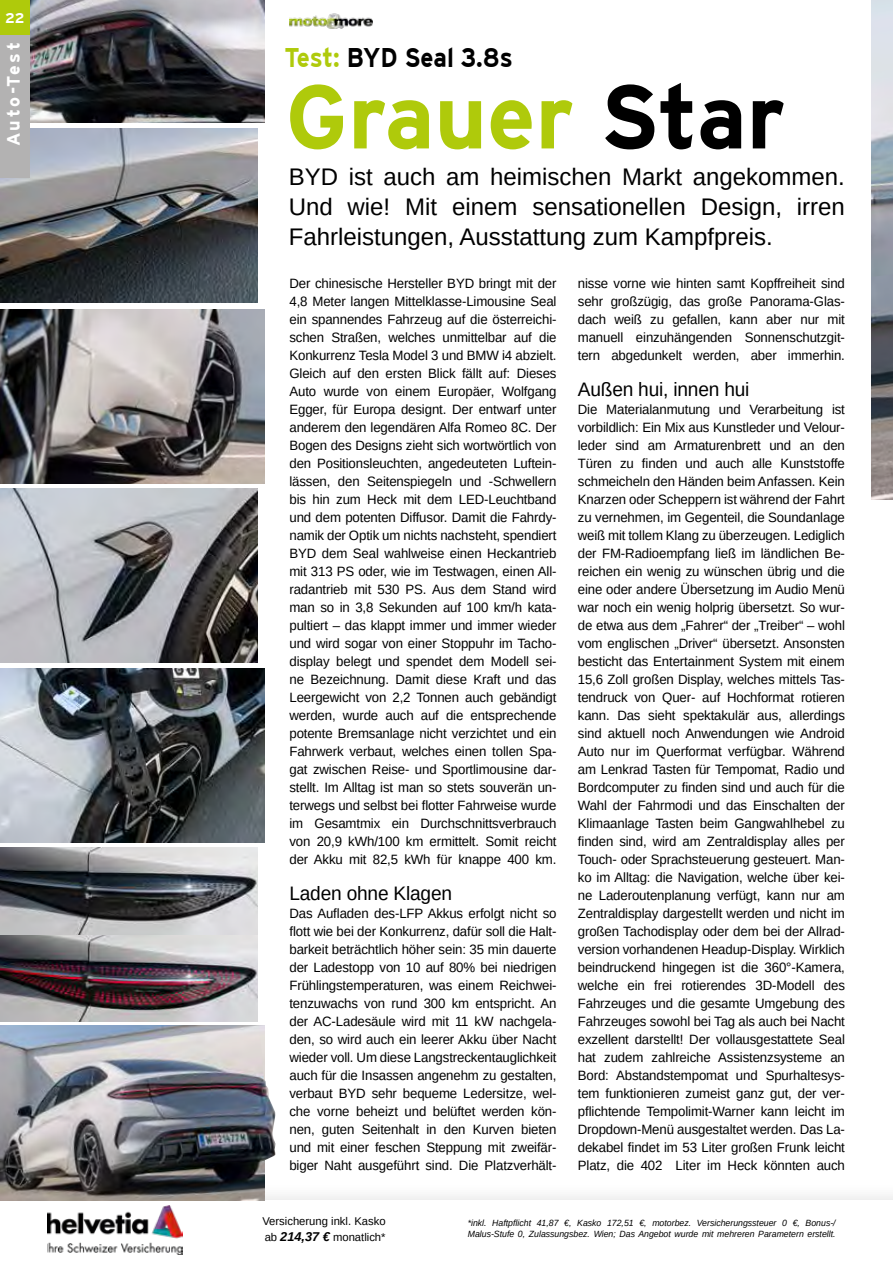
<style>
.page{position:relative;width:893px;height:1263px;background:#fff}
.page>*{position:absolute;margin:0;border:0;box-sizing:border-box;transform-origin:0 0}
.t1{font:700 90px "Interstate";color:#afca0b}
.t2{font:700 27px "Interstate";letter-spacing:-.01em;color:#000;scale:.9 1}
.t3{font:24px/30px "Liberation Sans";color:#000}
.t4{font:19.5px "Liberation Sans";letter-spacing:-.01em;color:#000}
.t5{font:700 18px "Interstate";letter-spacing:.135em;color:#fff}
.t6{font:700 14.25px "Interstate";color:#fff}
.t7{font:13.5px/18px "Liberation Sans";letter-spacing:-.01em;color:#000;text-align:justify}
.t8{font:11.25px/16.5px "Liberation Sans";color:#000}
.t9{font:italic 9px/10.8px "Liberation Sans";color:#000}
.s1{color:#afca0b}
.s2{color:#000}
.s3{font-weight:700;font-style:italic;font-size:12.75px}
</style>
<div class="page">
<img style="left:0;top:128px;width:258px;height:174px">
<img style="left:30px;top:0;width:235px;height:122px">
<div style="left:0;top:1182px;width:893px;height:81px;background:#fafafa"></div>
<div style="left:0;top:1200px;width:893px;height:63px;background:#fff"></div>
<img style="left:872px;top:0;width:21px;height:500px">
<div style="left:0;top:0;width:30px;height:178px;background:#b3b2b2"></div>
<div style="left:0;top:0;width:30px;height:34px;background:#afca0b"></div>
<img style="left:47px;top:1205px;width:135px;height:49px">
<img style="left:0;top:1026px;width:265px;height:174px">
<img style="left:0;top:847px;width:258px;height:174px">
<img style="left:0;top:489px;width:258px;height:174px">
<img style="left:0;top:668px;width:265px;height:174px">
<img style="left:0;top:309px;width:265px;height:174px">
<img style="left:211px;top:1077px;width:65px;height:85px">
<img style="left:289px;top:13px;width:83px;height:16px">
<p class="t6" style="left:5px;top:10px;width:21px">22</p>
<h3 class="t5" style="left:3px;top:146px;width:105px;rotate:-90deg">Auto-Test</h3>
<h2 class="t2" style="left:284px;top:43px;width:255px"><span class="s1">Test:</span> BYD Seal 3.8s</h2>
<h1 class="t1" style="left:285px;top:67px;width:501px">Grauer <span class="s2">Star</span></h1>
<h3 class="t3" style="left:289px;top:162px;width:558px">BYD ist auch am heimischen Markt angekommen.<br>Und wie! Mit einem sensationellen Design, irren<br>Fahrleistungen, Ausstattung zum Kampfpreis.</h3>
<p class="t7" style="left:289px;top:274px;width:269px;text-align:left">Der chinesische Hersteller BYD bringt mit der 4,8 Meter langen Mittelklasse-Limousine Seal ein spannendes Fahrzeug auf die österreichi&shy;schen Straßen, welches unmittelbar auf die Konkurrenz Tesla Model 3 und BMW i4 abzielt.<br>Gleich auf den ersten Blick fällt auf: Dieses Auto wurde von einem Europäer, Wolfgang Egger, für Europa designt. Der entwarf unter anderem den legendären Alfa Romeo 8C. Der Bogen des Designs zieht sich wortwörtlich von den Positionsleuchten, angedeuteten Luftein&shy;lässen, den Seitenspiegeln und -Schwellern bis hin zum Heck mit dem LED-Leuchtband und dem potenten Diffusor. Damit die Fahrdy&shy;namik der Optik um nichts nachsteht, spendiert BYD dem Seal wahlweise einen Heckantrieb mit 313 PS oder, wie im Testwagen, einen All&shy;radantrieb mit 530 PS. Aus dem Stand wird man so in 3,8 Sekunden auf 100 km/h kata&shy;pultiert – das klappt immer und immer wieder und wird sogar von einer Stoppuhr im Tacho&shy;display belegt und spendet dem Modell sei&shy;ne Bezeichnung. Damit diese Kraft und das Leergewicht von 2,2 Tonnen auch gebändigt werden, wurde auch auf die entsprechende potente Bremsanlage nicht verzichtet und ein Fahrwerk verbaut, welches einen tollen Spa&shy;gat zwischen Reise- und Sportlimousine dar&shy;stellt. Im Alltag ist man so stets souverän un&shy;terwegs und selbst bei flotter Fahrweise wurde im Gesamtmix ein Durchschnittsverbrauch von 20,9 kWh/100 km ermittelt. Somit reicht der Akku mit 82,5 kWh für knappe 400 km.</p>
<h3 class="t4" style="left:289px;top:881px;width:164px">Laden ohne Klagen</h3>
<p class="t7" style="left:289px;top:904px;width:269px">Das Aufladen des-LFP Akkus erfolgt nicht so flott wie bei der Konkurrenz, dafür soll die Halt&shy;barkeit beträchtlich höher sein: 35 min dauerte der Ladestopp von 10 auf 80% bei niedrigen Frühlingstemperaturen, was einem Reichwei&shy;tenzuwachs von rund 300 km entspricht. An der AC-Ladesäule wird mit 11 kW nachgela&shy;den, so wird auch ein leerer Akku über Nacht wieder voll. Um diese Langstreckentauglichkeit auch für die Insassen angenehm zu gestalten, verbaut BYD sehr bequeme Ledersitze, wel&shy;che vorne beheizt und belüftet werden kön&shy;nen, guten Seitenhalt in den Kurven bieten und mit einer feschen Steppung mit zweifär&shy;biger Naht ausgeführt sind. Die Platzverhält-</p>
<p class="t7" style="left:578px;top:274px;width:269px">nisse vorne wie hinten samt Kopffreiheit sind sehr großzügig, das große Panorama-Glas&shy;dach weiß zu gefallen, kann aber nur mit manuell einzuhängenden Sonnenschutzgit&shy;tern abgedunkelt werden, aber immerhin.</p>
<h3 class="t4" style="left:578px;top:377px;width:173px">Außen hui, innen hui</h3>
<p class="t7" style="left:578px;top:400px;width:269px">Die Materialanmutung und Verarbeitung ist vorbildlich: Ein Mix aus Kunstleder und Velour&shy;leder sind am Armaturenbrett und an den Türen zu finden und auch alle Kunststoffe schmeicheln den Händen beim Anfassen. Kein Knarzen oder Scheppern ist während der Fahrt zu vernehmen, im Gegenteil, die Soundanlage weiß mit tollem Klang zu überzeugen. Lediglich der FM-Radioempfang ließ im ländlichen Be&shy;reichen ein wenig zu wünschen übrig und die eine oder andere Übersetzung im Audio Menü war noch ein wenig holprig übersetzt. So wur&shy;de etwa aus dem „Fahrer“ der „Treiber“ – wohl vom englischen „Driver“ übersetzt. Ansonsten besticht das Entertainment System mit einem 15,6 Zoll großen Display, welches mittels Tas&shy;tendruck von Quer- auf Hochformat rotieren kann. Das sieht spektakulär aus, allerdings sind aktuell noch Anwendungen wie Android Auto nur im Querformat verfügbar. Während am Lenkrad Tasten für Tempomat, Radio und Bordcomputer zu finden sind und auch für die Wahl der Fahrmodi und das Einschalten der Klimaanlage Tasten beim Gangwahlhebel zu finden sind, wird am Zentraldisplay alles per Touch- oder Sprachsteuerung gesteuert. Man&shy;ko im Alltag: die Navigation, welche über kei&shy;ne Laderoutenplanung verfügt, kann nur am Zentraldisplay dargestellt werden und nicht im großen Tachodisplay oder dem bei der Allrad&shy;version vorhandenen Headup-Display. Wirklich beindruckend hingegen ist die 360°-Kamera, welche ein frei rotierendes 3D-Modell des Fahrzeuges und die gesamte Umgebung des Fahrzeuges sowohl bei Tag als auch bei Nacht exzellent darstellt! Der vollausgestattete Seal hat zudem zahlreiche Assistenzsysteme an Bord: Abstandstempomat und Spurhaltesys&shy;tem funktionieren zumeist ganz gut, der ver&shy;pflichtende Tempolimit-Warner kann leicht im Dropdown-Menü ausgestaltet werden. Das La&shy;dekabel findet im 53 Liter großen Frunk leicht Platz, die 402 Liter im Heck könnten auch</p>
<p class="t8" style="left:262px;top:1213px;width:125px">Versicherung inkl. Kasko ab <span class="s3">214,37 €</span> monatlich*</p>
<p class="t9" style="left:468px;top:1217px;width:369px">*inkl. Haftpflicht 41,87 €, Kasko 172,51 €, motorbez. Versicherungssteuer 0 €, Bonus-/<br>Malus-Stufe 0, Zulassungsbez. Wien; Das Angebot wurde mit mehreren Parametern erstellt.</p>
</div>
